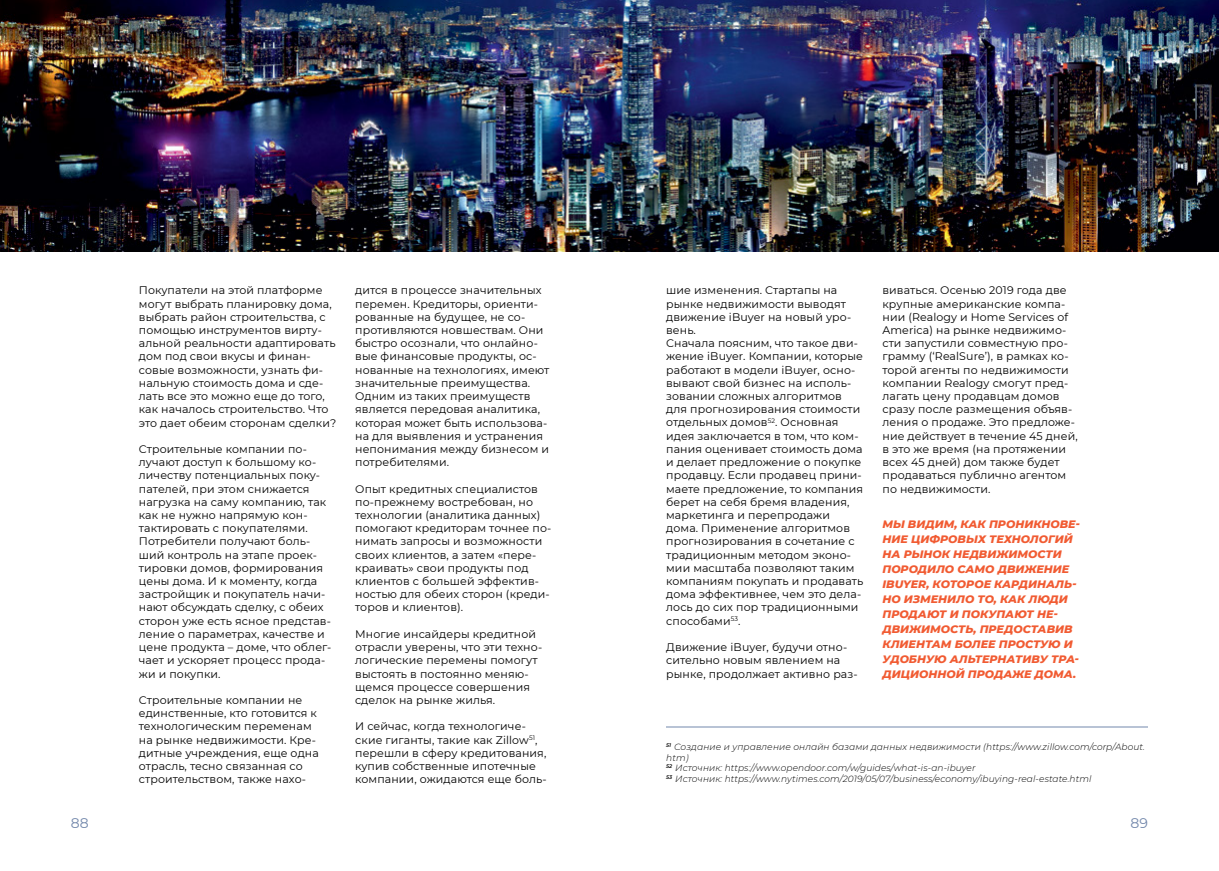
<style>
.page{position:relative;width:1219px;height:871px;background:#fff}
.page>*{position:absolute;margin:0;border:0;box-sizing:border-box;transform-origin:0 0}
.t1{font:14px "Montserrat";color:#7287ab}
.t2{font:11px/13.2px "Montserrat";letter-spacing:.01em;color:#000}
.t3{font:italic 800 11px/15px "Montserrat";color:#f15b32}
.t4{font:italic 300 9px/10.8px "Montserrat";letter-spacing:.01em;color:#000}
</style>
<div class="page">
<hr style="left:666px;top:726px;width:482px;height:1px;background:#7287ab">
<img style="left:0;top:0;width:1218px;height:251px">
<p class="t2" style="left:139px;top:283px;width:199px">Покупатели на этой платформе могут выбрать планировку дома, выбрать район строительства, с помощью инструментов вирту&shy;альной реальности адаптировать дом под свои вкусы и финан&shy;совые возможности, узнать фи&shy;нальную стоимость дома и сде&shy;лать все это можно еще до того, как началось строительство. Что это дает обеим сторонам сделки?</p>
<p class="t2" style="left:139px;top:442px;width:194px">Строительные компании по&shy;лучают доступ к большому ко&shy;личеству потенциальных поку&shy;пателей, при этом снижается нагрузка на саму компанию, так как не нужно напрямую кон&shy;тактировать с покупателями.<br>Потребители получают боль&shy;ший контроль на этапе проек&shy;тировки домов, формирования цены дома. И к моменту, когда застройщик и покупатель начи&shy;нают обсуждать сделку, с обеих сторон уже есть ясное представ&shy;ление о параметрах, качестве и цене продукта – доме, что облег&shy;чает и ускоряет процесс прода&shy;жи и покупки.</p>
<p class="t2" style="left:139px;top:692px;width:182px">Строительные компании не единственные, кто готовится к технологическим переменам на рынке недвижимости. Кре&shy;дитные учреждения, еще одна отрасль, тесно связанная со строительством, также нахо-</p>
<p class="t2" style="left:355px;top:283px;width:196px">дится в процессе значительных перемен. Кредиторы, ориенти&shy;рованные на будущее, не со&shy;противляются новшествам. Они быстро осознали, что онлайно&shy;вые финансовые продукты, ос&shy;нованные на технологиях, имеют значительные преимущества.<br>Одним из таких преимуществ является передовая аналитика, которая может быть использова&shy;на для выявления и устранения непонимания между бизнесом и потребителями.</p>
<p class="t2" style="left:355px;top:481px;width:198px">Опыт кредитных специалистов по-прежнему востребован, но технологии (аналитика данных) помогают кредиторам точнее по&shy;нимать запросы и возможности своих клиентов, а затем «пере&shy;краивать» свои продукты под клиентов с большей эффектив&shy;ностью для обеих сторон (креди&shy;торов и клиентов).</p>
<p class="t2" style="left:355px;top:626px;width:189px">Многие инсайдеры кредитной отрасли уверены, что эти техно&shy;логические перемены помогут выстоять в постоянно меняю&shy;щемся процессе совершения сделок на рынке жилья.</p>
<p class="t2" style="left:355px;top:719px;width:193px">И сейчас, когда технологиче&shy;ские гиганты, такие как Zillow<sup>51</sup>, перешли в сферу кредитования, купив собственные ипотечные компании, ожидаются еще боль-</p>
<p class="t2" style="left:666px;top:283px;width:199px">шие изменения. Стартапы на рынке недвижимости выводят движение iBuyer на новый уро&shy;вень.<br>Сначала поясним, что такое дви&shy;жение iBuyer. Компании, которые работают в модели iBuyer, осно&shy;вывают свой бизнес на исполь&shy;зовании сложных алгоритмов для прогнозирования стоимости отдельных домов<sup>52</sup>. Основная идея заключается в том, что ком&shy;пания оценивает стоимость дома и делает предложение о покупке продавцу. Если продавец прини&shy;маете предложение, то компания берет на себя бремя владения, маркетинга и перепродажи дома. Применение алгоритмов прогнозирования в сочетание с традиционным методом эконо&shy;мии масштаба позволяют таким компаниям покупать и продавать дома эффективнее, чем это дела&shy;лось до сих пор традиционными способами<sup>53</sup>.</p>
<p class="t2" style="left:666px;top:640px;width:193px">Движение iBuyer, будучи отно&shy;сительно новым явлением на рынке, продолжает активно раз-</p>
<p class="t2" style="left:882px;top:283px;width:197px">виваться. Осенью 2019 года две крупные американские компа&shy;нии (Realogy и Home Services of<br>America) на рынке недвижимо&shy;сти запустили совместную про&shy;грамму (‘RealSure’), в рамках ко&shy;торой агенты по недвижимости компании Realogy смогут пред&shy;лагать цену продавцам домов сразу после размещения объяв&shy;ления о продаже. Это предложе&shy;ние действует в течение 45 дней, в это же время (на протяжении всех 45 дней) дом также будет продаваться публично агентом по недвижимости.</p>
<p class="t3" style="left:882px;top:516px;width:199px">МЫ ВИДИМ, КАК ПРОНИКНОВЕ-<br>НИЕ ЦИФРОВЫХ ТЕХНОЛОГИЙ<br>НА РЫНОК НЕДВИЖИМОСТИ<br>ПОРОДИЛО САМО ДВИЖЕНИЕ<br>IBUYER, КОТОРОЕ КАРДИНАЛЬ-<br>НО ИЗМЕНИЛО ТО, КАК ЛЮДИ<br>ПРОДАЮТ И ПОКУПАЮТ НЕ-<br>ДВИЖИМОСТЬ, ПРЕДОСТАВИВ<br>КЛИЕНТАМ БОЛЕЕ ПРОСТУЮ И<br>УДОБНУЮ АЛЬТЕРНАТИВУ ТРА-<br>ДИЦИОННОЙ ПРОДАЖЕ ДОМА.</p>
<p class="t4" style="left:666px;top:740px;width:480px"><sup>51</sup> Создание и управление онлайн базами данных недвижимости (https://www.zillow.com/corp/About. htm)<br><sup>52</sup> Источник: https://www.opendoor.com/w/guides/what-is-an-ibuyer<br><sup>53</sup> Источник: https://www.nytimes.com/2019/05/07/business/economy/ibuying-real-estate.html</p>
<p class="t1" style="left:71px;top:812px;width:19px">88</p>
<p class="t1" style="left:1131px;top:812px;width:19px">89</p>
</div>
